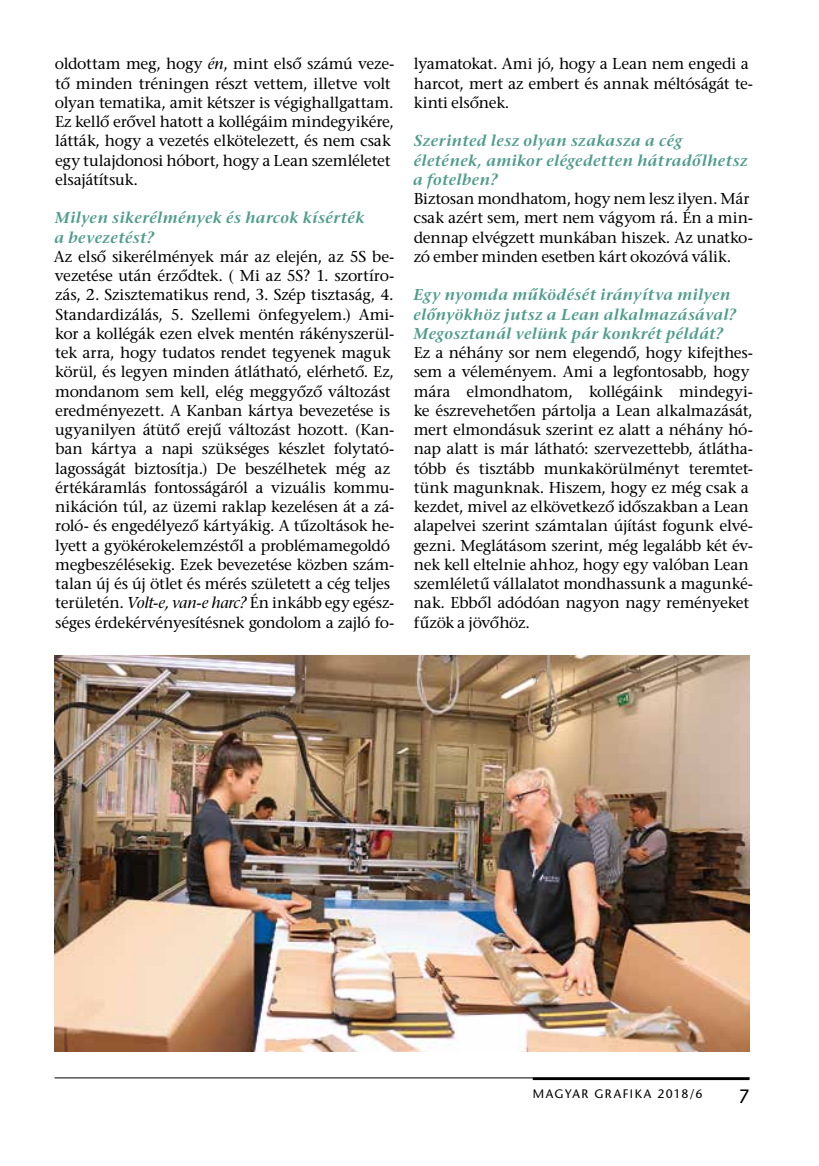
<style>
.page{position:relative;width:819px;height:1166px;background:#fff}
.page>*{position:absolute;margin:0;border:0;box-sizing:border-box;transform-origin:0 0}
.t1{font:19.25px "ITC Stone Sans";color:#000}
.t2{font:15.75px/19.2px "ITC Stone Serif";letter-spacing:-.01em;color:#000}
.t3{font:italic 600 15.75px/19.2px "ITC Stone Serif";letter-spacing:.025em;color:#509d8d}
.t4{font:12.25px "ITC Stone Sans";letter-spacing:.12em;color:#000}
.s1{font-style:italic}
</style>
<div class="page">
<hr style="left:55px;top:1077px;width:694px;height:1px;background:#000">
<hr style="left:532px;top:1077px;width:217px;height:3px;background:#000">
<img style="left:55px;top:655px;width:694px;height:396px">
<p class="t2" style="left:55px;top:57px;width:341px">oldottam meg, hogy <span class="s1">én</span>, mint első számú veze&shy;tő minden tréningen részt vettem, illetve volt olyan tematika, amit kétszer is végighallgattam.<br>Ez kellő erővel hatott a kollégáim mindegyikére, látták, hogy a vezetés elkötelezett, és nem csak egy tulajdonosi hóbort, hogy a Lean szemléletet elsajátítsuk.</p>
<p class="t3" style="left:55px;top:211px;width:311px">Milyen sikerélmények és harcok kísérték a bevezetést?</p>
<p class="t2" style="left:54px;top:249px;width:342px">Az első sikerélmények már az elején, az 5S be&shy;vezetése után érződtek. ( Mi az 5S? 1. szortíro&shy;zás, 2. Szisztematikus rend, 3. Szép tisztaság, 4.<br>Standardizálás, 5. Szellemi önfegyelem.) Ami&shy;kor a kollégák ezen elvek mentén rákényszerül&shy;tek arra, hogy tudatos rendet tegyenek maguk körül, és legyen minden átlátható, elérhető. Ez, mondanom sem kell, elég meggyőző változást eredményezett. A Kanban kártya bevezetése is ugyanilyen átütő erejű változást hozott. (Kan&shy;ban kártya a napi szükséges készlet folytató&shy;lagosságát biztosítja.) De beszélhetek még az értékáramlás fontosságáról a vizuális kommu&shy;nikáción túl, az üzemi raklap kezelésen át a zá&shy;roló- és engedélyező kártyákig. A tűzoltások he&shy;lyett a gyökérokelemzéstől a problémamegoldó megbeszélésekig. Ezek bevezetése közben szám&shy;talan új és új ötlet és mérés született a cég teljes területén. <span class="s1">Volt-e, van-e harc?</span> Én inkább egy egész&shy;séges érdekérvényesítésnek gondolom a zajló fo-</p>
<p class="t2" style="left:414px;top:57px;width:341px">lyamatokat. Ami jó, hogy a Lean nem engedi a harcot, mert az embert és annak méltóságát te&shy;kinti elsőnek.</p>
<p class="t3" style="left:413px;top:134px;width:336px">Szerinted lesz olyan szakasza a cég életének, amikor elégedetten hátradőlhetsz a fotelben?</p>
<p class="t2" style="left:413px;top:191px;width:341px">Biztosan mondhatom, hogy nem lesz ilyen. Már csak azért sem, mert nem vágyom rá. Én a min&shy;dennap elvégzett munkában hiszek. Az unatko&shy;zó ember minden esetben kárt okozóvá válik.</p>
<p class="t3" style="left:413px;top:287px;width:324px">Egy nyomda működését irányítva milyen előnyökhöz jutsz a Lean alkalmazásával?<br>Megosztanál velünk pár konkrét példát?</p>
<p class="t2" style="left:413px;top:345px;width:341px">Ez a néhány sor nem elegendő, hogy kifejthes&shy;sem a véleményem. Ami a legfontosabb, hogy mára elmondhatom, kollégáink mindegyi&shy;ke észrevehetően pártolja a Lean alkalmazását, mert elmondásuk szerint ez alatt a néhány hó&shy;nap alatt is már látható: szervezettebb, átlátha&shy;tóbb és tisztább munkakörülményt teremtet&shy;tünk magunknak. Hiszem, hogy ez még csak a kezdet, mivel az elkövetkező időszakban a Lean alapelvei szerint számtalan újítást fogunk elvé&shy;gezni. Meglátásom szerint, még legalább két év&shy;nek kell eltelnie ahhoz, hogy egy valóban Lean szemléletű vállalatot mondhassunk a magunké&shy;nak. Ebből adódóan nagyon nagy reményeket fűzök a jövőhöz.</p>
<p class="t4" style="left:532px;top:1087px;width:171px">MAGYAR GRAFIKA 2018/6</p>
<p class="t1" style="left:738px;top:1085px;width:13px">7</p>
</div>
